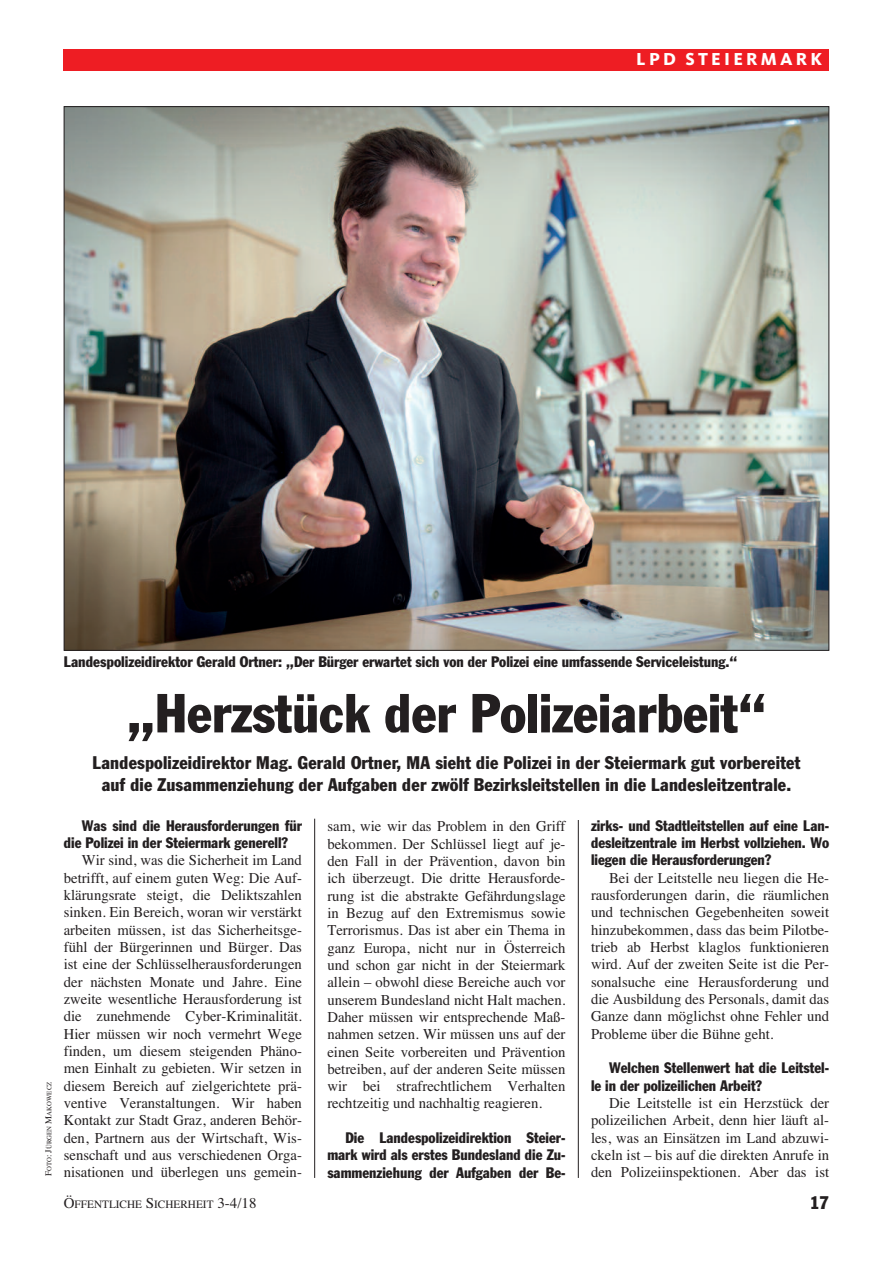
<style>
.page{position:relative;width:893px;height:1263px;background:#fff}
.page>*{position:absolute;margin:0;border:0;box-sizing:border-box;transform-origin:0 0}
.t1{font:condensed 54px "Franklin Gothic";color:#231f20}
.t2{font:condensed 18px/21.6px "Franklin Gothic";letter-spacing:.01em;color:#231f20;text-align:center}
.t3{font:800 18px "Kievit";letter-spacing:.175em;color:#fff}
.t4{font:15px/17.2px "Times";color:#231f20;text-align:justify}
.t5{font:condensed 15px/17.2px "Franklin Gothic";color:#231f20}
.t6{font:11.25px "Times";color:#231f20}
.t7{font:6.75px "Times";color:#231f20}
.s1{font-size:9px}
.s2{font-size:15px}
</style>
<div class="page">
<hr style="left:314px;top:819px;width:1px;height:359px;background:#231f20">
<div style="left:64px;top:49px;width:765px;height:21px;background:#ee1d23"></div>
<hr style="left:578px;top:820px;width:1px;height:358px;background:#231f20">
<img style="left:66px;top:108px;width:761px;height:541px">
<p class="t3" style="left:636px;top:53px;width:187px">LPD STEIERMARK</p>
<p class="t7" style="left:45px;top:1176px;width:96px;rotate:-90deg"><span class="s1">F</span>OTO<span class="s1">: J</span>ÜRGEN <span class="s1">M</span>AKOWECZ</p>
<p class="t5" style="left:64px;top:654px;width:675px">Landespolizeidirektor Gerald Ortner: „Der Bürger erwartet sich von der Polizei eine umfassende Serviceleistung.“</p>
<h1 class="t1" style="left:127px;top:694px;width:641px">„Herzstück der Polizeiarbeit“</h1>
<p class="t2" style="left:93px;top:753px;width:709px">Landespolizeidirektor Mag. Gerald Ortner, MA sieht die Polizei in der Steiermark gut vorbereitet auf die Zusammenziehung der Aufgaben der zwölf Bezirksleitstellen in die Landesleitzentrale.</p>
<p class="t5" style="left:64px;top:818px;width:240px;text-indent:18px">Was sind die Herausforderungen für die Polizei in der Steiermark generell?</p>
<p class="t4" style="left:64px;top:851px;width:240px;text-indent:18px">Wir sind, was die Sicherheit im Land betrifft, auf einem guten Weg: Die Auf&shy;klärungsrate steigt, die Deliktszahlen sinken. Ein Bereich, woran wir verstärkt arbeiten müssen, ist das Sicherheitsge&shy;fühl der Bürgerinnen und Bürger. Das ist eine der Schlüsselherausforderungen der nächsten Monate und Jahre. Eine zweite wesentliche Herausforderung ist die zunehmende Cyber-Kriminalität.<br>Hier müssen wir noch vermehrt Wege finden, um diesem steigenden Phäno&shy;men Einhalt zu gebieten. Wir setzen in diesem Bereich auf zielgerichtete prä&shy;ventive Veranstaltungen. Wir haben Kontakt zur Stadt Graz, anderen Behör&shy;den, Partnern aus der Wirtschaft, Wis&shy;senschaft und aus verschiedenen Orga&shy;nisationen und überlegen uns gemein-</p>
<p class="t4" style="left:327px;top:817px;width:240px">sam, wie wir das Problem in den Griff bekommen. Der Schlüssel liegt auf je&shy;den Fall in der Prävention, davon bin ich überzeugt. Die dritte Herausforde&shy;rung ist die abstrakte Gefährdungslage in Bezug auf den Extremismus sowie Terrorismus. Das ist aber ein Thema in ganz Europa, nicht nur in Österreich und schon gar nicht in der Steiermark allein – obwohl diese Bereiche auch vor unserem Bundesland nicht Halt machen.<br>Daher müssen wir entsprechende Maß&shy;nahmen setzen. Wir müssen uns auf der einen Seite vorbereiten und Prävention betreiben, auf der anderen Seite müssen wir bei strafrechtlichem Verhalten rechtzeitig und nachhaltig reagieren.</p>
<p class="t5" style="left:327px;top:1130px;width:240px;text-align:justify;text-indent:18px">Die Landespolizeidirektion Steier&shy;mark wird als erstes Bundesland die Zu&shy;sammenziehung der Aufgaben der Be-</p>
<p class="t5" style="left:591px;top:818px;width:240px;text-align:justify">zirks- und Stadtleitstellen auf eine Lan&shy;desleitzentrale im Herbst vollziehen. Wo liegen die Herausforderungen?</p>
<p class="t4" style="left:591px;top:869px;width:240px;text-indent:18px">Bei der Leitstelle neu liegen die He&shy;rausforderungen darin, die räumlichen und technischen Gegebenheiten soweit hinzubekommen, dass das beim Pilotbe&shy;trieb ab Herbst klaglos funktionieren wird. Auf der zweiten Seite ist die Per&shy;sonalsuche eine Herausforderung und die Ausbildung des Personals, damit das Ganze dann möglichst ohne Fehler und Probleme über die Bühne geht.</p>
<p class="t5" style="left:591px;top:1060px;width:240px;text-indent:18px">Welchen Stellenwert hat die Leitstel&shy;le in der polizeilichen Arbeit?</p>
<p class="t4" style="left:591px;top:1094px;width:240px;text-indent:18px">Die Leitstelle ist ein Herzstück der polizeilichen Arbeit, denn hier läuft al&shy;les, was an Einsätzen im Land abzuwi&shy;ckeln ist – bis auf die direkten Anrufe in den Polizeiinspektionen. Aber das ist</p>
<p class="t6" style="left:64px;top:1198px;width:194px"><span class="s2">Ö</span>FFENTLICHE <span class="s2">S</span>ICHERHEIT <span class="s2">3-4/18</span></p>
<p class="t2" style="left:810px;top:1193px;width:21px">17</p>
</div>
